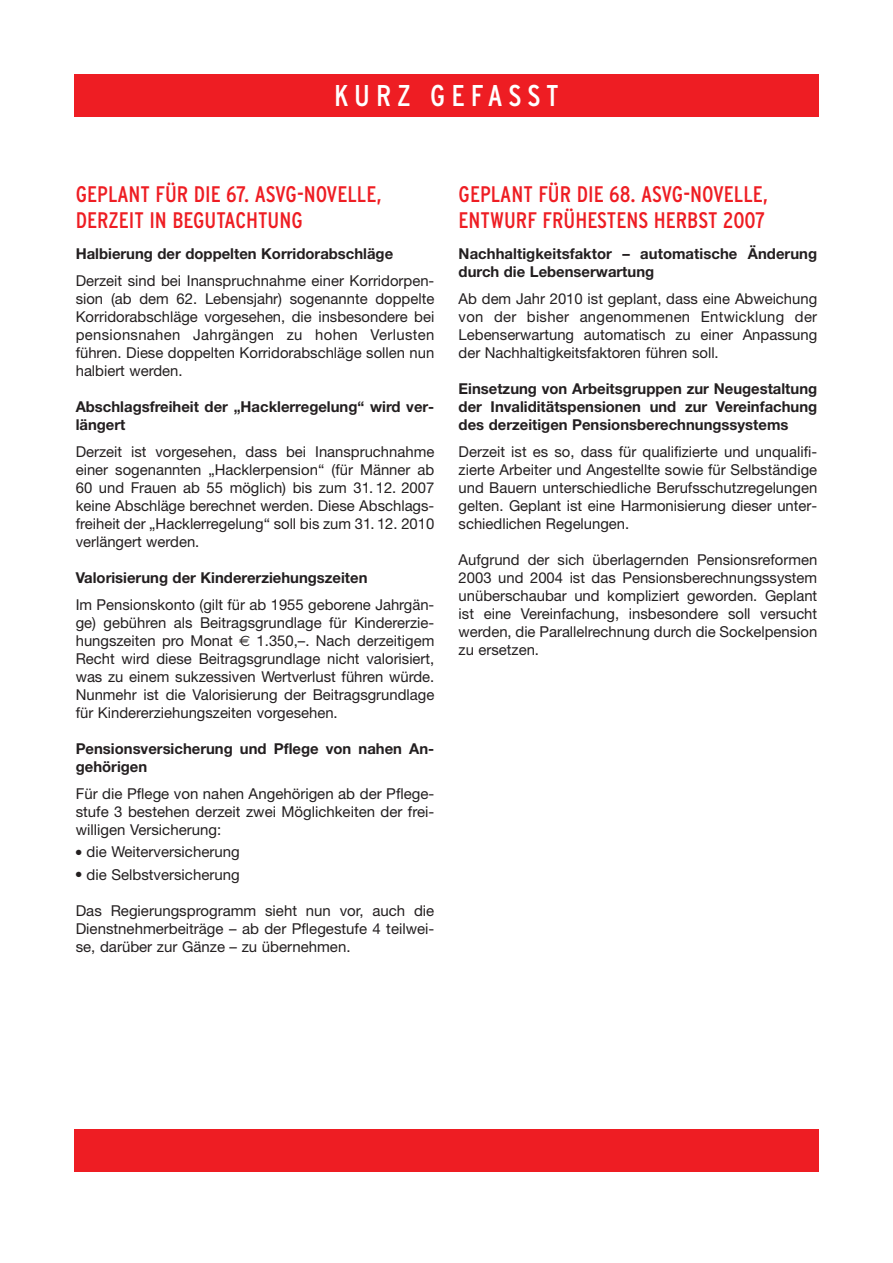
<style>
.page{position:relative;width:893px;height:1263px;background:#fff}
.page>*{position:absolute;margin:0;border:0;box-sizing:border-box;transform-origin:0 0}
.t1{font:condensed 30px "Interstate";letter-spacing:.19em;color:#fff}
.t2{font:condensed 22.5px/25.5px "Interstate";color:#ee1d23}
.t3{font:15px/18px "Helvetica Neue";color:#231f20;text-align:justify}
.t4{font:700 15px/18px "Helvetica Neue";color:#231f20}
.s1{font-family:"Euro Sans"}
</style>
<div class="page">
<div style="left:74px;top:74px;width:744px;height:43px;background:#ee1d23"></div>
<div style="left:74px;top:1129px;width:744px;height:43px;background:#ee1d23"></div>
<h1 class="t1" style="left:334px;top:85px;width:226px">KURZ GEFASST</h1>
<h2 class="t2" style="left:76px;top:183px;width:307px">GEPLANT FÜR DIE 67. ASVG-NOVELLE,<br>DERZEIT IN BEGUTACHTUNG</h2>
<p class="t4" style="left:76px;top:246px;width:319px">Halbierung der doppelten Korridorabschläge</p>
<p class="t3" style="left:76px;top:273px;width:360px">Derzeit sind bei Inanspruchnahme einer Korridorpen&shy;sion (ab dem 62. Lebensjahr) sogenannte doppelte Korridorabschläge vorgesehen, die insbesondere bei pensionsnahen Jahrgängen zu hohen Verlusten führen. Diese doppelten Korridorabschläge sollen nun halbiert werden.</p>
<p class="t4" style="left:76px;top:399px;width:360px">Abschlagsfreiheit der „Hacklerregelung“ wird ver&shy;längert</p>
<p class="t3" style="left:76px;top:444px;width:360px">Derzeit ist vorgesehen, dass bei Inanspruchnahme einer sogenannten „Hacklerpension“ (für Männer ab 60 und Frauen ab 55 möglich) bis zum 31. 12. 2007 keine Abschläge berechnet werden. Diese Abschlags&shy;freiheit der „Hacklerregelung“ soll bis zum 31. 12. 2010 verlängert werden.</p>
<p class="t4" style="left:76px;top:570px;width:293px">Valorisierung der Kindererziehungszeiten</p>
<p class="t3" style="left:76px;top:597px;width:360px">Im Pensionskonto (gilt für ab 1955 geborene Jahrgän&shy;ge) gebühren als Beitragsgrundlage für Kindererzie&shy;hungszeiten pro Monat <span class="s1">€</span> 1.350,–. Nach derzeitigem Recht wird diese Beitragsgrundlage nicht valorisiert, was zu einem sukzessiven Wertverlust führen würde.<br>Nunmehr ist die Valorisierung der Beitragsgrundlage für Kindererziehungszeiten vorgesehen.</p>
<p class="t4" style="left:76px;top:741px;width:360px">Pensionsversicherung und Pflege von nahen An&shy;gehörigen</p>
<p class="t3" style="left:76px;top:786px;width:360px">Für die Pflege von nahen Angehörigen ab der Pflege&shy;stufe 3 bestehen derzeit zwei Möglichkeiten der frei&shy;willigen Versicherung:</p>
<p class="t3" style="left:76px;top:844px;width:165px">● die Weiterversicherung</p>
<p class="t3" style="left:76px;top:867px;width:165px">● die Selbstversicherung</p>
<p class="t3" style="left:76px;top:903px;width:360px">Das Regierungsprogramm sieht nun vor, auch die Dienstnehmerbeiträge – ab der Pflegestufe 4 teilwei&shy;se, darüber zur Gänze – zu übernehmen.</p>
<h2 class="t2" style="left:458px;top:183px;width:311px">GEPLANT FÜR DIE 68. ASVG-NOVELLE,<br>ENTWURF FRÜHESTENS HERBST 2007</h2>
<p class="t4" style="left:458px;top:246px;width:360px">Nachhaltigkeitsfaktor – automatische Änderung durch die Lebenserwartung</p>
<p class="t3" style="left:458px;top:291px;width:360px">Ab dem Jahr 2010 ist geplant, dass eine Abweichung von der bisher angenommenen Entwicklung der Lebenserwartung automatisch zu einer Anpassung der Nachhaltigkeitsfaktoren führen soll.</p>
<p class="t4" style="left:458px;top:381px;width:360px;text-align:justify">Einsetzung von Arbeitsgruppen zur Neugestaltung der Invaliditätspensionen und zur Vereinfachung des derzeitigen Pensionsberechnungssystems</p>
<p class="t3" style="left:458px;top:444px;width:360px">Derzeit ist es so, dass für qualifizierte und unqualifi&shy;zierte Arbeiter und Angestellte sowie für Selbständige und Bauern unterschiedliche Berufsschutzregelungen gelten. Geplant ist eine Harmonisierung dieser unter&shy;schiedlichen Regelungen.</p>
<p class="t3" style="left:458px;top:552px;width:360px">Aufgrund der sich überlagernden Pensionsreformen 2003 und 2004 ist das Pensionsberechnungssystem unüberschaubar und kompliziert geworden. Geplant ist eine Vereinfachung, insbesondere soll versucht werden, die Parallelrechnung durch die Sockelpension zu ersetzen.</p>
</div>
